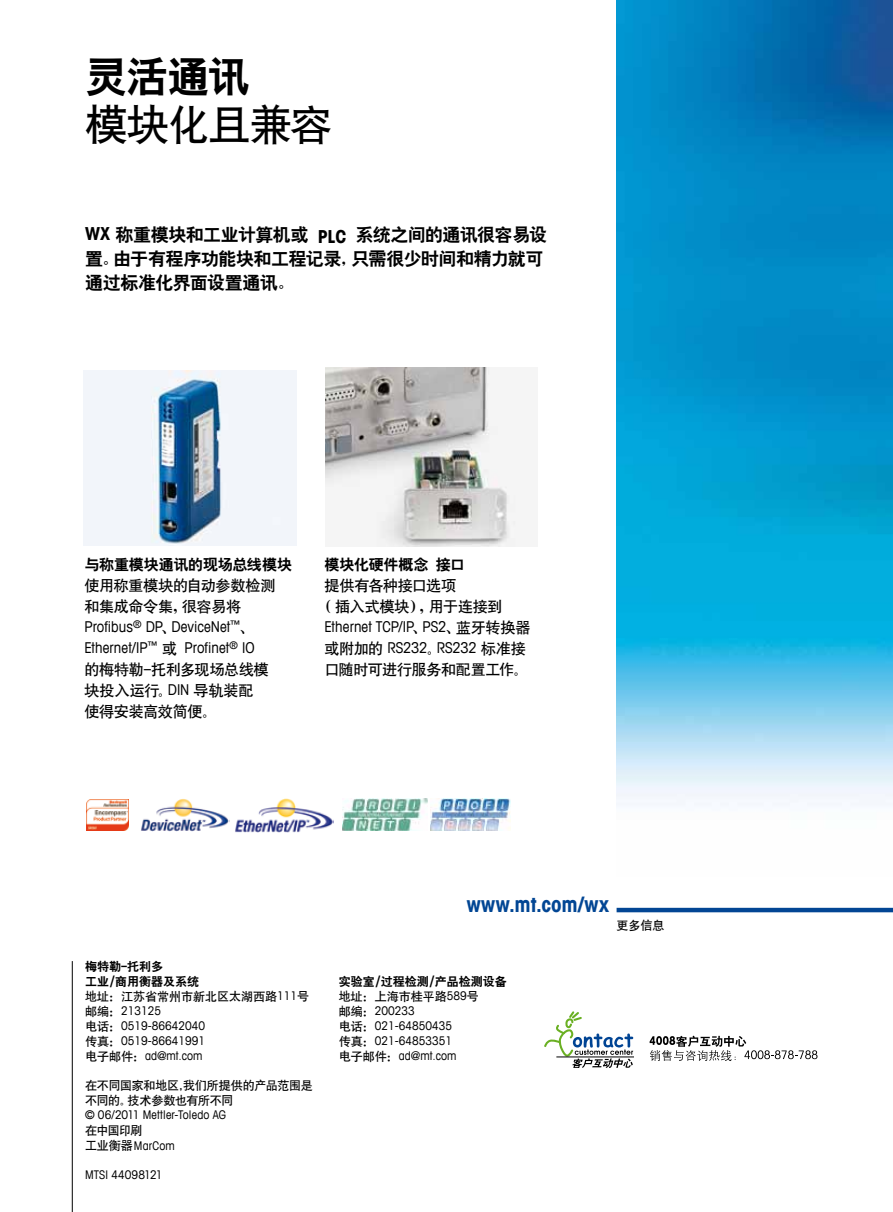
<style>
.page{position:relative;width:893px;height:1212px;background:#fff}
.page>*{position:absolute;margin:0;border:0;box-sizing:border-box;transform-origin:0 0}
.t1{font:42px "Heiti CSEG Medium GB";letter-spacing:-.025em;color:#000}
.t2{font:42px "Heiti CSEG";color:#000}
.t3{font:700 condensed 21px "Avant Garde Com";letter-spacing:.015em;color:#024694}
.t4{font:18px/24px "Heiti CSEG";letter-spacing:-.03em;color:#000}
.t5{font:15px/21px "Heiti CSEG Medium GB";letter-spacing:-.02em;color:#000}
.t6{font:condensed 15px/21px "Avant Garde Com";color:#000}
.t7{font:15px "Heiti CSEG";letter-spacing:-.015em;color:#000}
.t8{font:condensed 12px/15px "Avant Garde Com";color:#000}
.t9{font:12px "Heiti CSEG Medium GB";letter-spacing:-.005em;color:#000}
.t10{font:12px/15px "Heiti CSEG Medium GB";letter-spacing:-.025em;color:#000}
.t11{font:12px/15px "Heiti CSEG";color:#000}
.s1{font-family:"Avant Garde Com";font-weight:700;font-stretch:condensed}
.s2{font-family:"Heiti CSEG Medium GB";font-stretch:normal}
.s3{font-family:"Avant Garde Com";font-stretch:condensed}
</style>
<div class="page">
<img style="left:84px;top:371px;width:212px;height:174px">
<img style="left:325px;top:368px;width:191px;height:178px">
<img style="left:86px;top:800px;width:42px;height:31px">
<img style="left:235px;top:798px;width:99px;height:35px">
<img style="left:431px;top:799px;width:79px;height:32px">
<img style="left:141px;top:799px;width:89px;height:33px">
<img style="left:342px;top:799px;width:85px;height:31px">
<svg style="left:544px;top:1011px;width:89px;height:57px"></svg>
<hr style="left:556px;top:1056px;width:78px;height:1px;background:#000">
<svg style="left:650px;top:1035px;width:167px;height:26px"></svg>
<hr style="left:72px;top:961px;width:1px;height:251px;background:#000">
<hr style="left:617px;top:908px;width:276px;height:4px;background:#024694">
<img style="left:617px;top:0;width:276px;height:805px">
<h1 class="t2" style="left:85px;top:55px;width:166px">灵活通讯</h1>
<h1 class="t1" style="left:85px;top:103px;width:249px">模块化且兼容</h1>
<h3 class="t4" style="left:85px;top:223px;width:464px"><span class="s1">WX</span> 称重模块和工业计算机或 <span class="s1">PLC</span> 系统之间的通讯很容易设置。由于有程序功能块和工程记录，只需很少时间和精力就可通过标准化界面设置通讯。</h3>
<p class="t7" style="left:84px;top:557px;width:209px">与称重模块通讯的现场总线模块</p>
<p class="t5" style="left:84px;top:575px;width:192px">使用称重模块的自动参数检测和集成命令集，很容易将</p>
<p class="t6" style="left:84px;top:616px;width:172px">Profibus<sup>®</sup> DP<span class="s2">、</span>DeviceNet<sup>™</sup><span class="s2">、<br></span>Ethernet/IP<sup>™</sup> <span class="s2">或</span> Profinet<sup>®</sup> IO</p>
<p class="t5" style="left:84px;top:659px;width:185px">的梅特勒-托利多现场总线模块投入运行。<span class="s3">DIN</span> 导轨装配使得安装高效简便。</p>
<p class="t7" style="left:324px;top:557px;width:142px">模块化硬件概念接口</p>
<p class="t5" style="left:324px;top:575px;width:179px">提供有各种接口选项<br>（插入式模块），用于连接到</p>
<p class="t6" style="left:324px;top:616px;width:207px">Ethernet TCP/IP<span class="s2">、</span>PS2<span class="s2">、蓝牙转换器或附加的</span> RS232<span class="s2">。</span>RS232 <span class="s2">标准接</span></p>
<p class="t5" style="left:324px;top:659px;width:206px">口随时可进行服务和配置工作。</p>
<p class="t11" style="left:85px;top:958px;width:115px">梅特勒-托利多<br>工业/商用衡器及系统</p>
<p class="t9" style="left:85px;top:990px;width:226px">地址：江苏省常州市新北区太湖西路<span class="s3">111</span>号</p>
<p class="t8" style="left:85px;top:1002px;width:122px"><span class="s2">邮编：</span>213125<br><span class="s2">电话：</span>0519-86642040<span class="s2">传真：</span>0519-86641991<span class="s2">电子邮件：</span>ad@mt.com</p>
<p class="t10" style="left:85px;top:1077px;width:229px">在不同国家和地区,我们所提供的产品范围是不同的。技术参数也有所不同</p>
<p class="t8" style="left:85px;top:1106px;width:143px">© 06/2011 Mettler-Toledo AG</p>
<p class="t9" style="left:85px;top:1124px;width:59px">在中国印刷</p>
<p class="t8" style="left:85px;top:1138px;width:91px"><span class="s2">工业衡器</span>MarCom</p>
<p class="t8" style="left:85px;top:1166px;width:79px">MTSI 44098121</p>
<h2 class="t3" style="left:467px;top:891px;width:144px">www.mt.com/wx</h2>
<p class="t11" style="left:339px;top:973px;width:169px">实验室/过程检测/产品检测设备</p>
<p class="t9" style="left:339px;top:990px;width:142px">地址：上海市桂平路<span class="s3">589</span>号</p>
<p class="t8" style="left:339px;top:1002px;width:119px"><span class="s2">邮编：</span>200233<br><span class="s2">电话：</span>021-64850435<span class="s2">传真：</span>021-64853351<span class="s2">电子邮件：</span>ad@mt.com</p>
<p class="t9" style="left:617px;top:919px;width:49px">更多信息</p>
</div>
